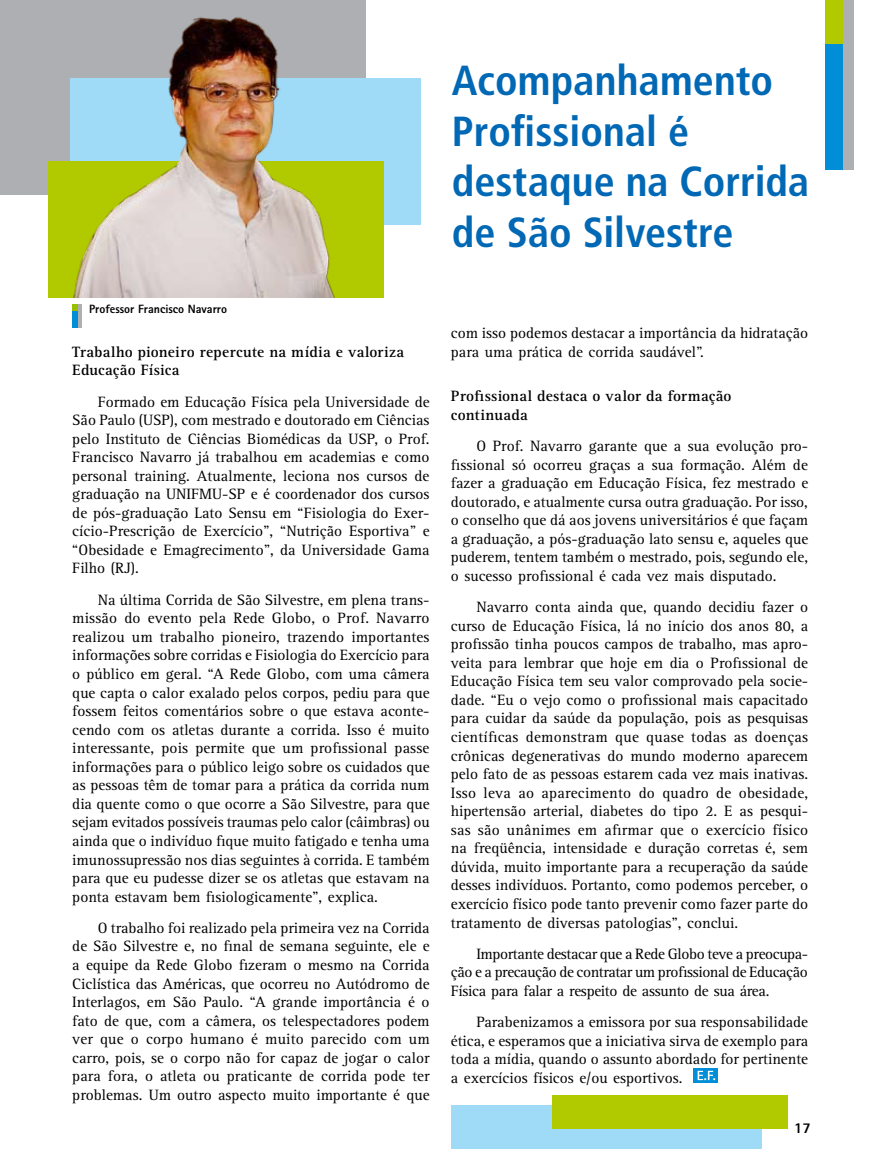
<style>
.page{position:relative;width:872px;height:1170px;background:#fff}
.page>*{position:absolute;margin:0;border:0;box-sizing:border-box;transform-origin:0 0}
.t1{font:700 condensed 42px/50.4px "Frutiger";color:#0068b4}
.t2{font:15.45px/18.6px "Rotis Serif";color:#000;text-align:justify}
.t3{font:700 15.45px/18.6px "Rotis Serif";letter-spacing:.015em;color:#000}
.t4{font:800 15px "Rotis Sans Serif";color:#000}
.t5{font:800 12px "Rotis Sans Serif";color:#000}
</style>
<div class="page">
<div style="left:0;top:0;width:365px;height:195px;background:#adafb2"></div>
<div style="left:70px;top:78px;width:351px;height:146px;background:#9fdaf7"></div>
<div style="left:48px;top:161px;width:336px;height:136px;background:#b1ca00"></div>
<img style="left:73px;top:17px;width:262px;height:280px">
<svg style="left:693px;top:1068px;width:25px;height:14px"></svg>
<svg style="left:697px;top:1070px;width:18px;height:9px"></svg>
<div style="left:825px;top:0;width:29px;height:45px;background:#b1ca00"></div>
<div style="left:825px;top:44px;width:28px;height:126px;background:#008fd7"></div>
<div style="left:844px;top:0;width:10px;height:170px;background:#adafb2"></div>
<div style="left:451px;top:1104px;width:311px;height:44px;background:#9fdaf7"></div>
<div style="left:552px;top:1094px;width:236px;height:34px;background:#b1ca00"></div>
<div style="left:72px;top:304px;width:10px;height:7px;background:#98c000"></div>
<div style="left:72px;top:311px;width:10px;height:16px;background:#008fd7"></div>
<hr style="left:78px;top:304px;width:4px;height:23px;background:#adafb2">
<h1 class="t1" style="left:452px;top:56px;width:359px">Acompanhamento<br>Profissional é destaque na Corrida de São Silvestre</h1>
<p class="t5" style="left:89px;top:301px;width:139px">Professor Francisco Navarro</p>
<p class="t3" style="left:72px;top:342px;width:333px">Trabalho pioneiro repercute na mídia e valoriza<br>Educação Física</p>
<p class="t2" style="left:72px;top:392px;width:359px;text-indent:26px">Formado em Educação Física pela Universidade de São Paulo (USP), com mestrado e doutorado em Ciências pelo Instituto de Ciências Biomédicas da USP, o Prof.<br>Francisco Navarro já trabalhou em academias e como personal training. Atualmente, leciona nos cursos de graduação na UNIFMU-SP e é coordenador dos cursos de pós-graduação Lato Sensu em “Fisiologia do Exer&shy;cício-Prescrição de Exercício”, “Nutrição Esportiva” e “Obesidade e Emagrecimento”, da Universidade Gama Filho (RJ).</p>
<p class="t2" style="left:72px;top:590px;width:359px;text-indent:26px">Na última Corrida de São Silvestre, em plena trans&shy;missão do evento pela Rede Globo, o Prof. Navarro realizou um trabalho pioneiro, trazendo importantes informações sobre corridas e Fisiologia do Exercício para o público em geral. “A Rede Globo, com uma câmera que capta o calor exalado pelos corpos, pediu para que fossem feitos comentários sobre o que estava aconte&shy;cendo com os atletas durante a corrida. Isso é muito interessante, pois permite que um profissional passe informações para o público leigo sobre os cuidados que as pessoas têm de tomar para a prática da corrida num dia quente como o que ocorre a São Silvestre, para que sejam evitados possíveis traumas pelo calor (câimbras) ou ainda que o indivíduo fique muito fatigado e tenha uma imunossupressão nos dias seguintes à corrida. E também para que eu pudesse dizer se os atletas que estavam na ponta estavam bem fisiologicamente”, explica.</p>
<p class="t2" style="left:72px;top:918px;width:359px;text-indent:26px">O trabalho foi realizado pela primeira vez na Corrida de São Silvestre e, no final de semana seguinte, ele e a equipe da Rede Globo fizeram o mesmo na Corrida Ciclística das Américas, que ocorreu no Autódromo de Interlagos, em São Paulo. “A grande importância é o fato de que, com a câmera, os telespectadores podem ver que o corpo humano é muito parecido com um carro, pois, se o corpo não for capaz de jogar o calor para fora, o atleta ou praticante de corrida pode ter problemas. Um outro aspecto muito importante é que</p>
<p class="t2" style="left:451px;top:324px;width:359px">com isso podemos destacar a importância da hidratação para uma prática de corrida saudável”.</p>
<p class="t3" style="left:451px;top:387px;width:282px">Profissional destaca o valor da formação continuada</p>
<p class="t2" style="left:451px;top:437px;width:359px;text-indent:26px">O Prof. Navarro garante que a sua evolução pro&shy;fissional só ocorreu graças a sua formação. Além de fazer a graduação em Educação Física, fez mestrado e doutorado, e atualmente cursa outra graduação. Por isso, o conselho que dá aos jovens universitários é que façam a graduação, a pós-graduação lato sensu e, aqueles que puderem, tentem também o mestrado, pois, segundo ele, o sucesso profissional é cada vez mais disputado.</p>
<p class="t2" style="left:451px;top:598px;width:359px;text-indent:26px">Navarro conta ainda que, quando decidiu fazer o curso de Educação Física, lá no início dos anos 80, a profissão tinha poucos campos de trabalho, mas apro&shy;veita para lembrar que hoje em dia o Profissional de Educação Física tem seu valor comprovado pela socie&shy;dade. “Eu o vejo como o profissional mais capacitado para cuidar da saúde da população, pois as pesquisas científicas demonstram que quase todas as doenças crônicas degenerativas do mundo moderno aparecem pelo fato de as pessoas estarem cada vez mais inativas.<br>Isso leva ao aparecimento do quadro de obesidade, hipertensão arterial, diabetes do tipo 2. E as pesqui&shy;sas são unânimes em afirmar que o exercício físico na freqüência, intensidade e duração corretas é, sem dúvida, muito importante para a recuperação da saúde desses indivíduos. Portanto, como podemos perceber, o exercício físico pode tanto prevenir como fazer parte do tratamento de diversas patologias”, conclui.</p>
<p class="t2" style="left:451px;top:944px;width:359px;text-indent:26px">Importante destacar que a Rede Globo teve a preocupa&shy;ção e a precaução de contratar um profissional de Educação Física para falar a respeito de assunto de sua área.</p>
<p class="t2" style="left:451px;top:1013px;width:359px;text-indent:26px">Parabenizamos a emissora por sua responsabilidade ética, e esperamos que a iniciativa sirva de exemplo para toda a mídia, quando o assunto abordado for pertinente a exercícios físicos e/ou esportivos.</p>
<p class="t4" style="left:794px;top:1118px;width:18px">17</p>
</div>
